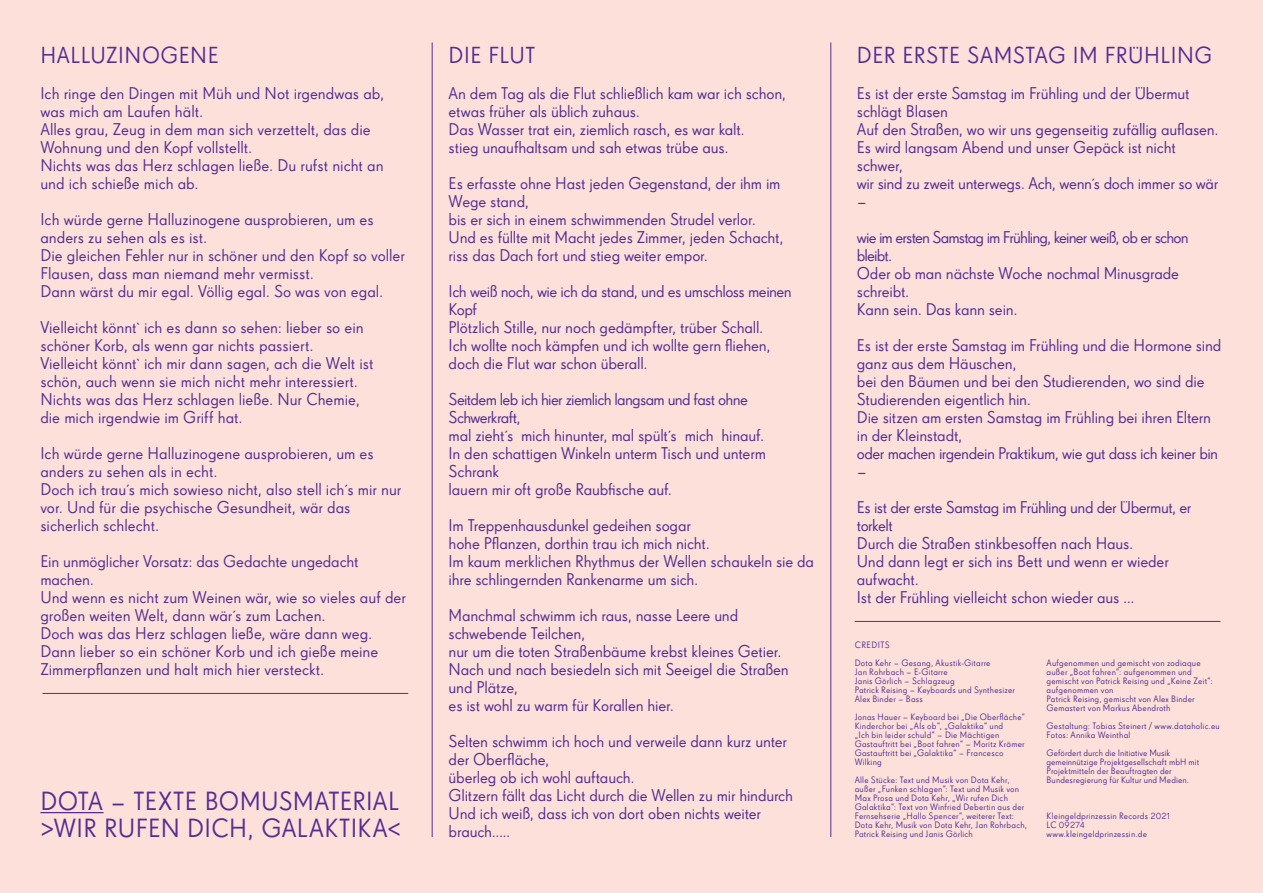
<style>
.page{position:relative;width:1263px;height:893px;background:#fde0da}
.page>*{position:absolute;margin:0;border:0;box-sizing:border-box;transform-origin:0 0}
.t1{font:25.5px/27px "Super Grotesk C Rg LF";letter-spacing:.015em;color:#542e91}
.t2{font:22.5px "Super Grotesk C Rg LF";letter-spacing:.025em;color:#542e91}
.t3{font:16.5px/18px "Super Grotesk C Rg LF";letter-spacing:-.01em;color:#542e91}
.t4{font:9px/9px "Super Grotesk C Rg LF";letter-spacing:.02em;color:#542e91}
</style>
<div class="page">
<hr style="left:432px;top:43px;width:1px;height:794px;background:#542e91">
<hr style="left:830px;top:43px;width:1px;height:794px;background:#542e91">
<hr style="left:40px;top:812px;width:64px;height:1px;background:#542e91">
<hr style="left:855px;top:621px;width:365px;height:1px;background:#542e91">
<hr style="left:43px;top:693px;width:365px;height:1px;background:#542e91">
<h2 class="t2" style="left:40px;top:45px;width:180px">HALLUZINOGENE</h2>
<p class="t3" style="left:40px;top:85px;width:346px">Ich ringe den Dingen mit Müh und Not irgendwas ab, was mich am Laufen hält.<br>Alles grau, Zeug in dem man sich verzettelt, das die Wohnung und den Kopf vollstellt.<br>Nichts was das Herz schlagen ließe. Du rufst nicht an und ich schieße mich ab.</p>
<p class="t3" style="left:40px;top:211px;width:366px">Ich würde gerne Halluzinogene ausprobieren, um es anders zu sehen als es ist.<br>Die gleichen Fehler nur in schöner und den Kopf so voller Flausen, dass man niemand mehr vermisst.<br>Dann wärst du mir egal. Völlig egal. So was von egal.</p>
<p class="t3" style="left:40px;top:319px;width:335px">Vielleicht könnt` ich es dann so sehen: lieber so ein schöner Korb, als wenn gar nichts passiert.<br>Vielleicht könnt` ich mir dann sagen, ach die Welt ist schön, auch wenn sie mich nicht mehr interessiert.<br>Nichts was das Herz schlagen ließe. Nur Chemie, die mich irgendwie im Griff hat.</p>
<p class="t3" style="left:40px;top:445px;width:363px">Ich würde gerne Halluzinogene ausprobieren, um es anders zu sehen als in echt.<br>Doch ich trau´s mich sowieso nicht, also stell ich´s mir nur vor. Und für die psychische Gesundheit, wär das sicherlich schlecht.</p>
<p class="t3" style="left:40px;top:553px;width:367px">Ein unmöglicher Vorsatz: das Gedachte ungedacht machen.<br>Und wenn es nicht zum Weinen wär, wie so vieles auf der großen weiten Welt, dann wär´s zum Lachen.<br>Doch was das Herz schlagen ließe, wäre dann weg.<br>Dann lieber so ein schöner Korb und ich gieße meine Zimmerpflanzen und halt mich hier versteckt.</p>
<h1 class="t1" style="left:40px;top:789px;width:362px">DOTA – TEXTE BOMUSMATERIAL &gt;WIR RUFEN DICH, GALAKTIKA&lt;</h1>
<h2 class="t2" style="left:449px;top:45px;width:88px">DIE FLUT</h2>
<p class="t3" style="left:449px;top:85px;width:339px">An dem Tag als die Flut schließlich kam war ich schon, etwas früher als üblich zuhaus.<br>Das Wasser trat ein, ziemlich rasch, es war kalt.<br>stieg unaufhaltsam und sah etwas trübe aus.</p>
<p class="t3" style="left:449px;top:175px;width:336px">Es erfasste ohne Hast jeden Gegenstand, der ihm im Wege stand,<br>bis er sich in einem schwimmenden Strudel verlor.<br>Und es füllte mit Macht jedes Zimmer, jeden Schacht, riss das Dach fort und stieg weiter empor.</p>
<p class="t3" style="left:449px;top:283px;width:345px">Ich weiß noch, wie ich da stand, und es umschloss meinen Kopf<br>Plötzlich Stille, nur noch gedämpfter, trüber Schall.<br>Ich wollte noch kämpfen und ich wollte gern fliehen, doch die Flut war schon überall.</p>
<p class="t3" style="left:449px;top:391px;width:319px">Seitdem leb ich hier ziemlich langsam und fast ohne Schwerkraft,<br>mal zieht´s mich hinunter, mal spült´s mich hinauf.<br>In den schattigen Winkeln unterm Tisch und unterm Schrank<br>lauern mir oft große Raubfische auf.</p>
<p class="t3" style="left:449px;top:517px;width:367px">Im Treppenhausdunkel gedeihen sogar<br>hohe Pflanzen, dorthin trau ich mich nicht.<br>Im kaum merklichen Rhythmus der Wellen schaukeln sie da ihre schlingernden Rankenarme um sich.</p>
<p class="t3" style="left:449px;top:607px;width:342px">Manchmal schwimm ich raus, nasse Leere und schwebende Teilchen,<br>nur um die toten Straßenbäume krebst kleines Getier.<br>Nach und nach besiedeln sich mit Seeigel die Straßen und Plätze,<br>es ist wohl zu warm für Korallen hier.</p>
<p class="t3" style="left:449px;top:733px;width:346px">Selten schwimm ich hoch und verweile dann kurz unter der Oberfläche,<br>überleg ob ich wohl auftauch.<br>Glitzern fällt das Licht durch die Wellen zu mir hindurch Und ich weiß, dass ich von dort oben nichts weiter brauch…..</p>
<h2 class="t2" style="left:857px;top:45px;width:357px">DER ERSTE SAMSTAG IM FRÜHLING</h2>
<p class="t3" style="left:857px;top:85px;width:363px">Es ist der erste Samstag im Frühling und der Übermut schlägt Blasen<br>Auf den Straßen, wo wir uns gegenseitig zufällig auflasen.<br>Es wird langsam Abend und unser Gepäck ist nicht schwer,<br>wir sind zu zweit unterwegs. Ach, wenn´s doch immer so wär –</p>
<p class="t3" style="left:857px;top:229px;width:333px">wie im ersten Samstag im Frühling, keiner weiß, ob er schon bleibt.<br>Oder ob man nächste Woche nochmal Minusgrade schreibt.<br>Kann sein. Das kann sein.</p>
<p class="t3" style="left:857px;top:337px;width:366px">Es ist der erste Samstag im Frühling und die Hormone sind ganz aus dem Häuschen,<br>bei den Bäumen und bei den Studierenden, wo sind die Studierenden eigentlich hin.<br>Die sitzen am ersten Samstag im Frühling bei ihren Eltern in der Kleinstadt,<br>oder machen irgendein Praktikum, wie gut dass ich keiner bin –</p>
<p class="t3" style="left:857px;top:499px;width:336px">Es ist der erste Samstag im Frühling und der Übermut, er torkelt<br>Durch die Straßen stinkbesoffen nach Haus.<br>Und dann legt er sich ins Bett und wenn er wieder aufwacht.<br>Ist der Frühling vielleicht schon wieder aus …</p>
<p class="t4" style="left:855px;top:636px;width:137px;line-height:18px">CREDITS<br>Dota Kehr – Gesang, Akustik-Gitarre</p>
<p class="t4" style="left:855px;top:668px;width:162px">Jan Rohrbach – E-Gitarre<br>Janis Görlich – Schlagzeug<br>Patrick Reising – Keyboards und Synthesizer<br>Alex Binder – Bass</p>
<p class="t4" style="left:855px;top:713px;width:172px">Jonas Hauer – Keyboard bei „Die Oberfläche“ Kinderchor bei „Als ob“, „Galaktika“ und<br>„Ich bin leider schuld“ – Die Mächtigen Gastauftritt bei „Boot fahren“ – Moritz Krämer Gastauftritt bei „Galaktika“ – Francesco Wilking</p>
<p class="t4" style="left:855px;top:776px;width:174px">Alle Stücke: Text und Musik von Dota Kehr, außer „Funken schlagen“: Text und Musik von Max Prosa und Dota Kehr, „Wir rufen Dich Galaktika“: Text von Winfried Debertin aus der Fernsehserie „Hallo Spencer“, weiterer Text:<br>Dota Kehr, Musik von Dota Kehr, Jan Rohrbach, Patrick Reising und Janis Görlich</p>
<p class="t4" style="left:1046px;top:659px;width:168px">Aufgenommen und gemischt von zodiaque außer „Boot fahren“: aufgenommen und gemischt von Patrick Reising und „Keine Zeit“: aufgenommen von<br>Patrick Reising, gemischt von Alex Binder Gemastert von Markus Abendroth</p>
<p class="t4" style="left:1046px;top:722px;width:175px">Gestaltung: Tobias Steinert / www.dataholic.eu<br>Fotos: Annika Weinthal</p>
<p class="t4" style="left:1046px;top:749px;width:154px">Gefördert durch die Initiative Musik gemeinnützige Projektgesellschaft mbH mit Projektmitteln der Beauftragten der Bundesregierung für Kultur und Medien.</p>
<p class="t4" style="left:1046px;top:812px;width:125px">Kleingeldprinzessin Records 2021<br>LC 09274 www.kleingeldprinzessin.de</p>
</div>
